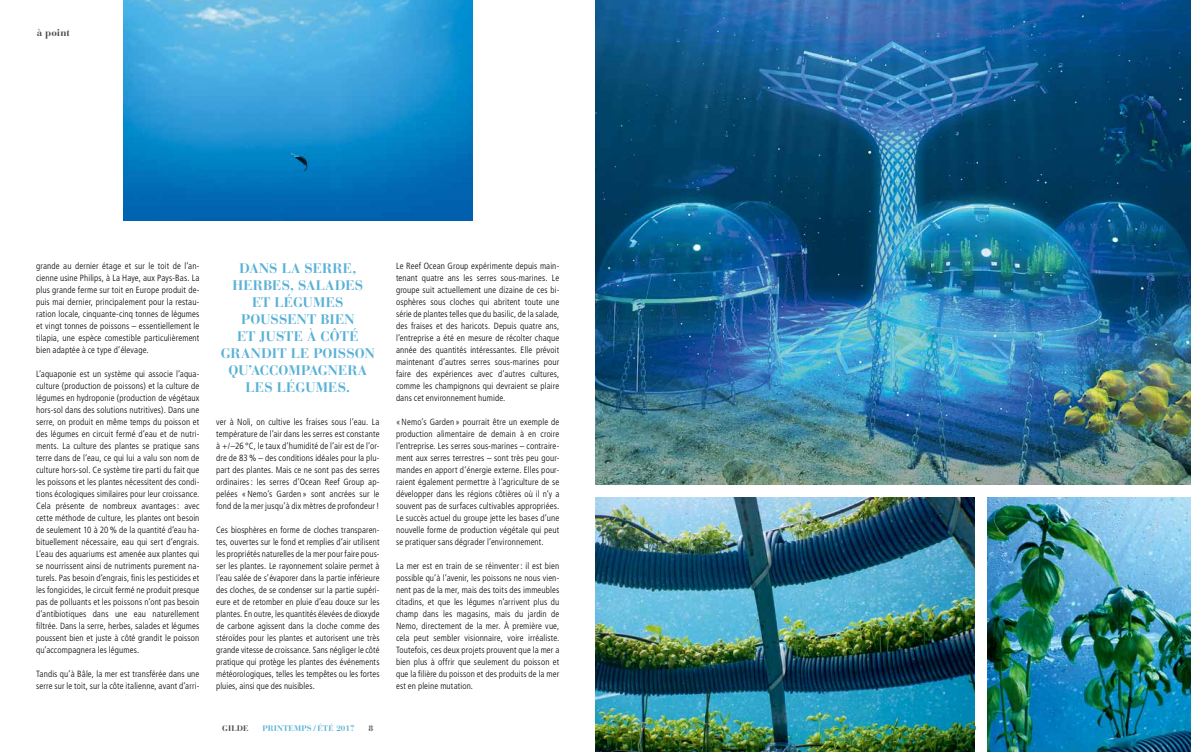
<style>
.page{position:relative;width:1191px;height:752px;background:#fff}
.page>*{position:absolute;margin:0;border:0;box-sizing:border-box;transform-origin:0 0}
.t1{font:700 13.8px/17px "Bauer Bodoni LT";letter-spacing:.015em;color:#59b1d6}
.t2{font:700 10px "Bauer Bodoni LT";color:#4b4744}
.t3{font:300 condensed 9px/12px "Frutiger";letter-spacing:.015em;color:#000;text-align:justify}
.t4{font:700 8px "Bauer Bodoni LT";letter-spacing:.02em;color:#59b1d6}
.t5{font:700 8px "Bauer Bodoni LT";letter-spacing:.02em;color:#4b4744}
.t6{font:900 8px "Bauer Bodoni";color:#6a6864}
</style>
<div class="page">
<img style="left:123px;top:0;width:349px;height:220px">
<img style="left:595px;top:0;width:596px;height:484px">
<img style="left:595px;top:497px;width:379px;height:254px">
<img style="left:987px;top:497px;width:204px;height:254px">
<p class="t2" style="left:37px;top:27px;width:34px">À POINT</p>
<p class="t3" style="left:36px;top:259px;width:165px">grande au dernier étage et sur le toit de l’an&shy;cienne usine Philips, à La Haye, aux Pays-Bas. La plus grande ferme sur toit en Europe produit de&shy;puis mai dernier, principalement pour la restau&shy;ration locale, cinquante-cinq tonnes de légumes et vingt tonnes de poissons – essentiellement le tilapia, une espèce comestible particulièrement bien adaptée à ce type d’élevage.</p>
<p class="t3" style="left:36px;top:367px;width:165px">L’aquaponie est un système qui associe l’aqua&shy;culture (production de poissons) et la culture de légumes en hydroponie (production de végétaux hors-sol dans des solutions nutritives). Dans une serre, on produit en même temps du poisson et des légumes en circuit fermé d’eau et de nutri&shy;ments. La culture des plantes se pratique sans terre dans de l’eau, ce qui lui a valu son nom de culture hors-sol. Ce système tire parti du fait que les poissons et les plantes nécessitent des condi&shy;tions écologiques similaires pour leur croissance.<br>Cela présente de nombreux avantages: avec cette méthode de culture, les plantes ont besoin de seulement 10 à 20 % de la quantité d’eau ha&shy;bituellement nécessaire, eau qui sert d’engrais.<br>L’eau des aquariums est amenée aux plantes qui se nourrissent ainsi de nutriments purement na&shy;turels. Pas besoin d’engrais, finis les pesticides et les fongicides, le circuit fermé ne produit presque pas de polluants et les poissons n’ont pas besoin d’antibiotiques dans une eau naturellement filtrée. Dans la serre, herbes, salades et légumes poussent bien et juste à côté grandit le poisson qu’accompagnera les légumes.</p>
<p class="t3" style="left:36px;top:667px;width:165px">Tandis qu’à Bâle, la mer est transférée dans une serre sur le toit, sur la côte italienne, avant d’arri-</p>
<h1 class="t1" style="left:239px;top:260px;width:119px">DANS LA SERRE,</h1>
<h1 class="t1" style="left:232px;top:277px;width:132px">HERBES, SALADES</h1>
<h1 class="t1" style="left:252px;top:294px;width:93px">ET LÉGUMES</h1>
<h1 class="t1" style="left:241px;top:311px;width:115px">POUSSENT BIEN</h1>
<h1 class="t1" style="left:237px;top:328px;width:121px">ET JUSTE À C ÔTÉ</h1>
<h1 class="t1" style="left:221px;top:345px;width:156px">GRANDIT LE POISSON</h1>
<h1 class="t1" style="left:228px;top:362px;width:42px">QU’ACCO</h1>
<h1 class="t1" style="left:246px;top:362px;width:123px;text-indent:43px">MPAGNERA<br>LES LÉGUMES.</h1>
<p class="t3" style="left:216px;top:415px;width:165px">ver à Noli, on cultive les fraises sous l’eau. La température de l’air dans les serres est constante à +/–26 °C, le taux d’humidité de l’air est de l’or&shy;dre de 83 % – des conditions idéales pour la plu&shy;part des plantes. Mais ce ne sont pas des serres ordinaires: les serres d’Ocean Reef Group ap&shy;pelées «Nemo’s Garden » sont ancrées sur le fond de la mer jusqu’à dix mètres de profondeur!</p>
<p class="t3" style="left:216px;top:523px;width:165px">Ces biosphères en forme de cloches transparen&shy;tes, ouvertes sur le fond et remplies d’air utilisent les propriétés naturelles de la mer pour faire pous&shy;ser les plantes. Le rayonnement solaire permet à l’eau salée de s’évaporer dans la partie inférieure des cloches, de se condenser sur la partie supéri&shy;eure et de retomber en pluie d’eau douce sur les plantes. En outre, les quantités élevées de dioxyde de carbone agissent dans la cloche comme des stéroïdes pour les plantes et autorisent une très grande vitesse de croissance. Sans négliger le côté pratique qui protège les plantes des événements météorologiques, telles les tempêtes ou les fortes pluies, ainsi que des nuisibles.</p>
<p class="t3" style="left:396px;top:259px;width:165px">Le Reef Ocean Group expérimente depuis main&shy;tenant quatre ans les serres sous-marines. Le groupe suit actuellement une dizaine de ces bi&shy;osphères sous cloches qui abritent toute une série de plantes telles que du basilic, de la salade, des fraises et des haricots. Depuis quatre ans, l’entreprise a été en mesure de récolter chaque année des quantités intéressantes. Elle prévoit maintenant d’autres serres sous-marines pour faire des expériences avec d’autres cultures, comme les champignons qui devraient se plaire dans cet environnement humide.</p>
<p class="t3" style="left:396px;top:415px;width:165px">«Nemo’s Garden » pourrait être un exemple de production alimentaire de demain à en croire l’entreprise. Les serres sous-marines – contraire&shy;ment aux serres terrestres – sont très peu gour&shy;mandes en apport d’énergie externe. Elles pour&shy;raient également permettre à l’agriculture de se développer dans les régions côtières où il n’y a souvent pas de surfaces cultivables appropriées.<br>Le succès actuel du groupe jette les bases d’une nouvelle forme de production végétale qui peut se pratiquer sans dégrader l’environnement.</p>
<p class="t3" style="left:396px;top:559px;width:165px">La mer est en train de se réinventer : il est bien possible qu’à l’avenir, les poissons ne nous vien&shy;nent pas de la mer, mais des toits des immeubles citadins, et que les légumes n’arrivent plus du champ dans les magasins, mais du jardin de Nemo, directement de la mer. À première vue, cela peut sembler visionnaire, voire irréaliste.<br>Toutefois, ces deux projets prouvent que la mer a bien plus à offrir que seulement du poisson et que la filière du poisson et des produits de la mer est en pleine mutation.</p>
<p class="t5" style="left:222px;top:723px;width:28px">GILDE</p>
<p class="t4" style="left:262px;top:723px;width:12px">PRINTEM</p>
<p class="t4" style="left:301px;top:723px;width:55px">PS /ÉTÉ 2017</p>
<p class="t6" style="left:368px;top:723px;width:6px">8</p>
<p class="t6" style="left:971px;top:723px;width:6px">9</p>
</div>
